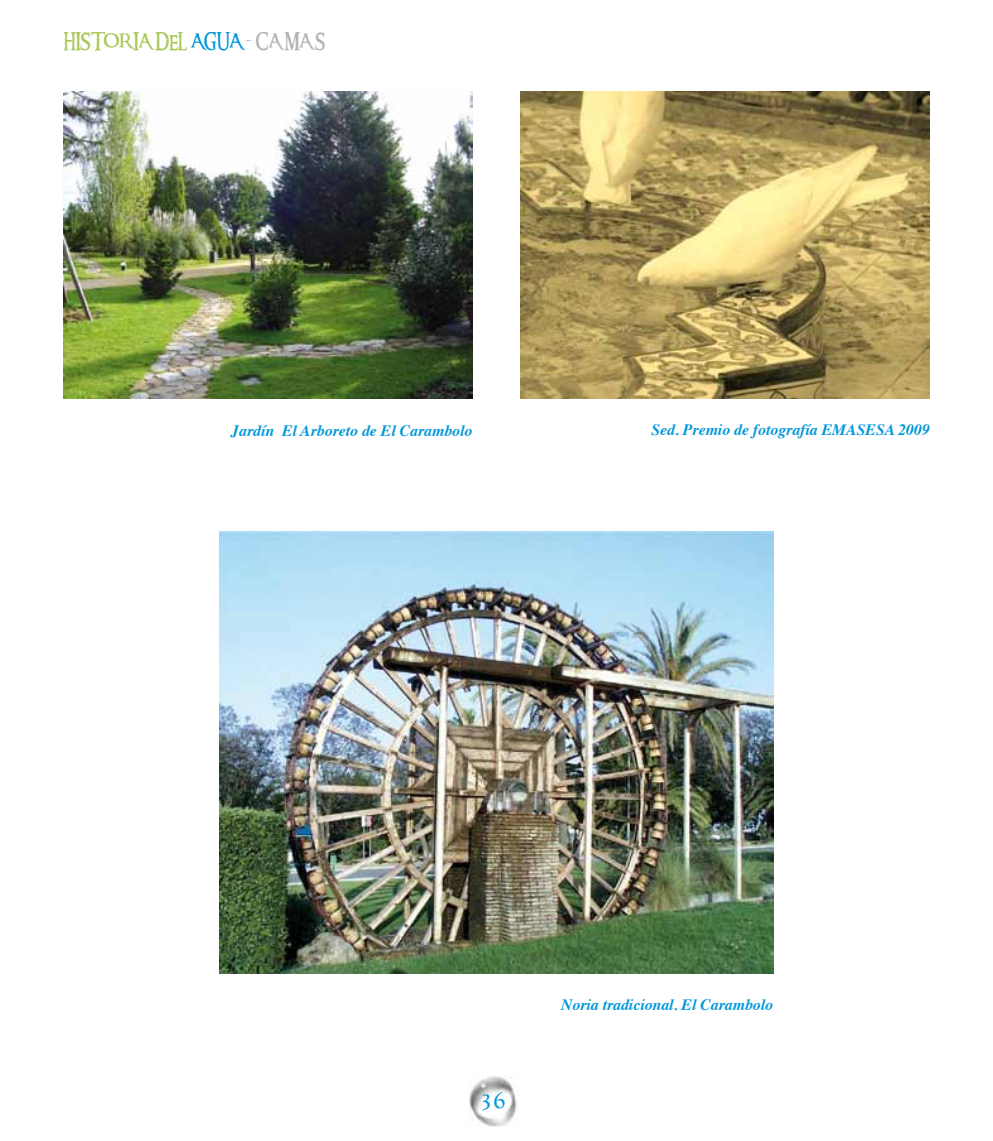
<style>
.page{position:relative;width:993px;height:1141px;background:#fff}
.page>*{position:absolute;margin:0;border:0;box-sizing:border-box;transform-origin:0 0}
.t1{font:500 26.25px "Ringbearer";color:#0096da}
.t2{font:500 17.5px "Ringbearer";color:#a8c855}
.t3{font:italic 700 15.75px "Times";color:#0096da}
.s1{color:#0096da}
.s2{color:#b1b3b4}
</style>
<div class="page">
<img style="left:469px;top:1076px;width:48px;height:50px">
<img style="left:520px;top:92px;width:409px;height:307px">
<img style="left:63px;top:92px;width:409px;height:307px">
<img style="left:220px;top:531px;width:552px;height:442px">
<p class="t2" style="left:63px;top:28px;width:264px">HISTOR IA DEL <span class="s1">AGUA</span> <span class="s2">- CA MA S</span></p>
<p class="t3" style="left:231px;top:415px;width:242px">Jardín El Arboreto de El Carambolo</p>
<p class="t3" style="left:651px;top:415px;width:280px">Sed. Premio de fotografía EMASESA 2009</p>
<h1 class="t1" style="left:479px;top:1081px;width:28px">36</h1>
<p class="t3" style="left:561px;top:990px;width:213px">Noria tradicional. El Carambolo</p>
</div>
